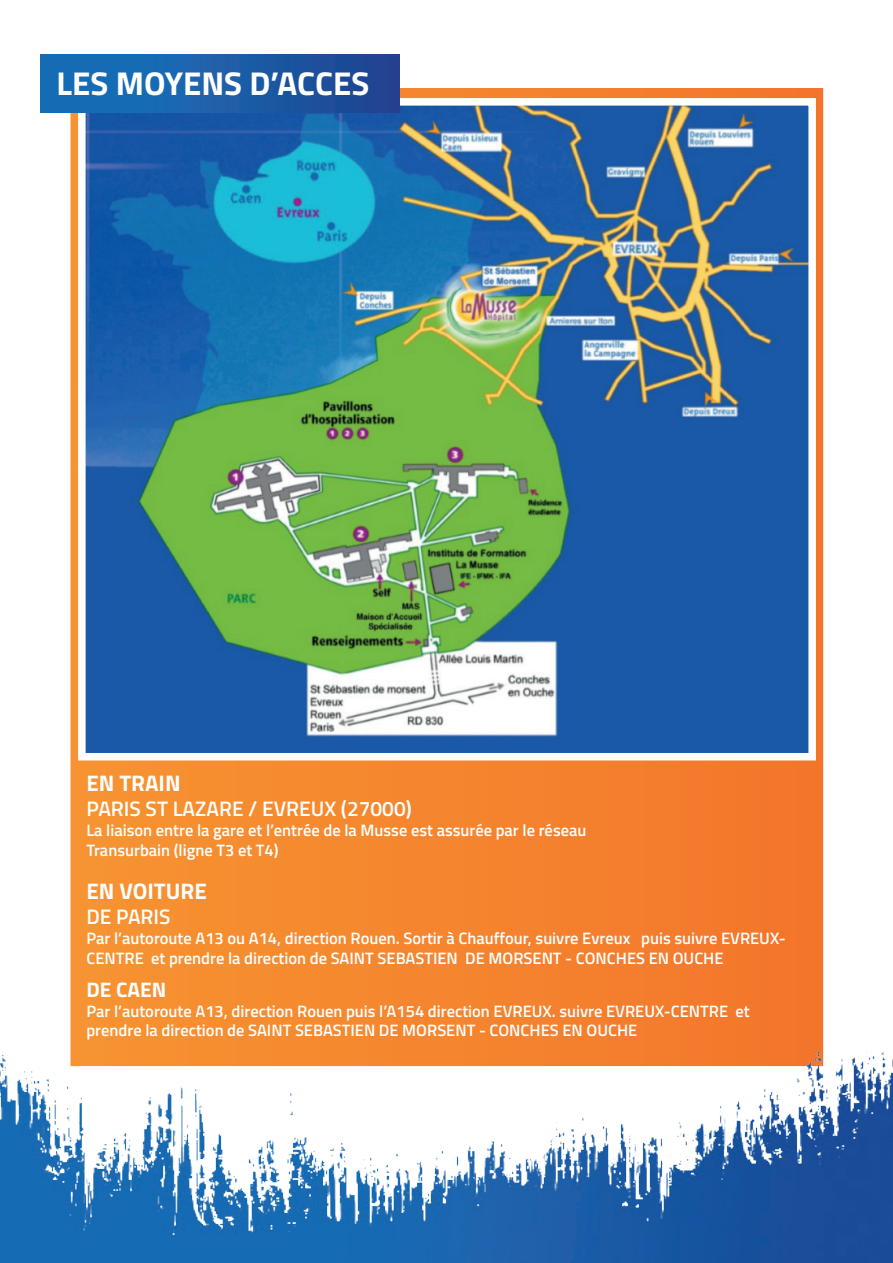
<style>
.page{position:relative;width:893px;height:1263px;background:#fff}
.page>*{position:absolute;margin:0;border:0;box-sizing:border-box;transform-origin:0 0}
.t1{font:700 33px "Titillium Web";color:#fff}
.t2{font:700 22.5px "Titillium Web";color:#fff}
.t3{font:600 21px "Titillium Web";color:#fff}
.t4{font:700 21px "Titillium Web";color:#fff}
.t5{font:600 16.5px/19.8px "Titillium Web";color:#fff}
</style>
<div class="page">
<div style="left:71px;top:89px;width:751px;height:976px;background:linear-gradient(to right,#f69432,#f3762b)"></div>
<img style="left:87px;top:107px;width:720px;height:644px">
<div style="left:78px;top:98px;width:738px;height:662px;border:8px solid #fff"></div>
<div style="left:40px;top:54px;width:359px;height:58px;background:linear-gradient(to right,#1474bc,#214592)"></div>
<img style="left:0;top:927px;width:893px;height:336px">
<h1 class="t1" style="left:57px;top:58px;width:314px">LES MOYENS D’ACCES</h1>
<h2 class="t2" style="left:86px;top:766px;width:96px">EN TRAIN</h2>
<p class="t3" style="left:86px;top:793px;width:327px">PARIS ST LAZARE / EVREUX (27000)</p>
<p class="t5" style="left:86px;top:819px;width:501px">La liaison entre la gare et l’entrée de la Musse est assurée par le réseau<br>Transurbain (ligne T3 et T4)</p>
<h2 class="t2" style="left:86px;top:874px;width:122px">EN VOITURE</h2>
<p class="t3" style="left:86px;top:901px;width:86px">DE PARIS</p>
<p class="t5" style="left:86px;top:928px;width:701px">Par l’autoroute A13 ou A14, direction Rouen. Sortir à Chauffour, suivre Evreux puis suivre EVREUX-<br>CENTRE et prendre la direction de SAINT SEBASTIEN DE MORSENT - CONCHES EN OUCHE</p>
<p class="t4" style="left:86px;top:973px;width:81px">DE CAEN</p>
<p class="t5" style="left:86px;top:1000px;width:665px">Par l’autoroute A13, direction Rouen puis l’A154 direction EVREUX. suivre EVREUX-CENTRE et prendre la direction de SAINT SEBASTIEN DE MORSENT - CONCHES EN OUCHE</p>
</div>
